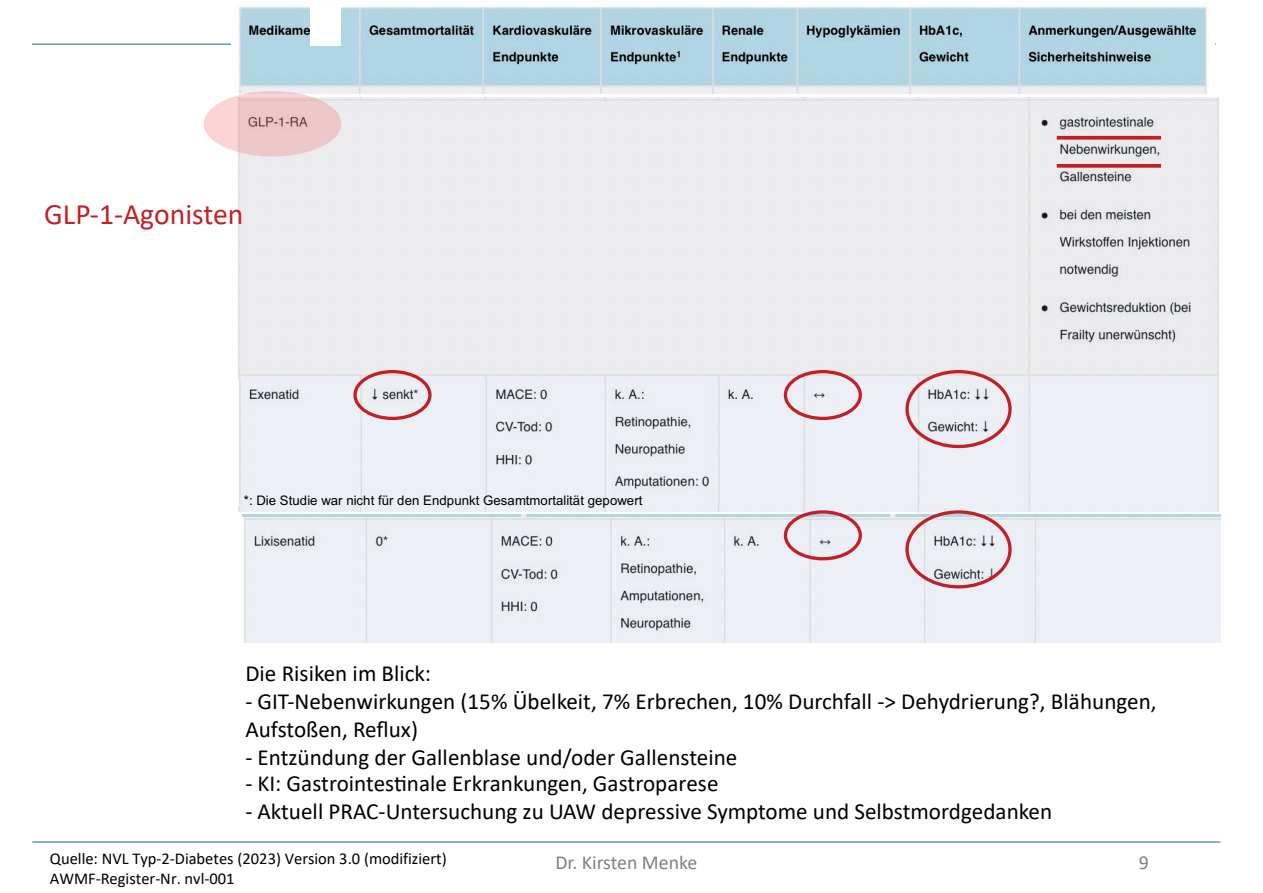
<style>
.page{position:relative;width:1263px;height:893px;background:#fff}
.page>*{position:absolute;margin:0;border:0;box-sizing:border-box;transform-origin:0 0}
.t1{font:29.7px "Calibri";color:#c22025}
.t2{font:23.1px/28px "Calibri";color:#000001}
.t3{font:19.8px "Calibri";color:#7e8182}
.t4{font:16.5px "Calibri";color:#000001}
.t5{font:13.2px "Arial";letter-spacing:.005em;color:#000001}
</style>
<div class="page">
<hr style="left:32px;top:841px;width:1188px;height:2px;background:#457fbc">
<hr style="left:32px;top:44px;width:1184px;height:1px;background:#457fbc">
<img style="left:231px;top:7px;width:984px;height:87px">
<div style="left:238px;top:97px;width:981px;height:415px;background:#ebecee"></div>
<div style="left:238px;top:379px;width:981px;height:126px;background:#edeff6"></div>
<div style="left:353px;top:370px;width:79px;height:50px;border:3px solid #c22025;border-radius:50%"></div>
<div style="left:784px;top:370px;width:78px;height:50px;border:3px solid #c22025;border-radius:50%"></div>
<div style="left:905px;top:370px;width:107px;height:78px;border:3px solid #c22025;border-radius:50%"></div>
<svg style="left:1057px;top:136px;width:104px;height:4px"></svg>
<svg style="left:1057px;top:164px;width:104px;height:4px"></svg>
<img style="left:242px;top:514px;width:978px;height:129px">
<div style="left:784px;top:510px;width:78px;height:50px;border:3px solid #c22025;border-radius:50%"></div>
<div style="left:905px;top:510px;width:107px;height:78px;border:3px solid #c22025;border-radius:50%"></div>
<div style="left:204px;top:91px;width:137px;height:66px;background:#f27676;border-radius:50%;opacity:.31"></div>
<div style="left:310px;top:5px;width:31px;height:41px;background:#fff"></div>
<p class="t1" style="left:44px;top:194px;width:201px">GLP-1-Agonisten</p>
<p class="t5" style="left:244px;top:491px;width:400px">*: Die Studie war nicht für den Endpunkt Gesamtmortalität gepowert</p>
<p class="t2" style="left:245px;top:658px;width:187px">Die Risiken im Blick:</p>
<p class="t2" style="left:245px;top:686px;width:913px">- GIT-Nebenwirkungen (15% Übelkeit, 7% Erbrechen, 10% Durchfall -&gt; Dehydrierung?, Blähungen,<br>Aufstoßen, Reflux)</p>
<p class="t2" style="left:245px;top:743px;width:493px">- Entzündung der Gallenblase und/oder Gallensteine</p>
<p class="t2" style="left:245px;top:769px;width:475px">- KI: Gastrointes;nale Erkrankungen, Gastroparese</p>
<p class="t2" style="left:245px;top:797px;width:808px">- Aktuell PRAC-Untersuchung zu UAW depressive Symptome und Selbstmordgedanken</p>
<p class="t4" style="left:50px;top:847px;width:398px">Quelle: NVL Typ-2-Diabetes (2023) Version 3.0 (modifiziert)</p>
<p class="t3" style="left:555px;top:848px;width:143px">Dr. Kirsten Menke</p>
<p class="t3" style="left:1139px;top:848px;width:12px">9</p>
<p class="t4" style="left:50px;top:867px;width:186px">AWMF-Register-Nr. nvl-001</p>
</div>
